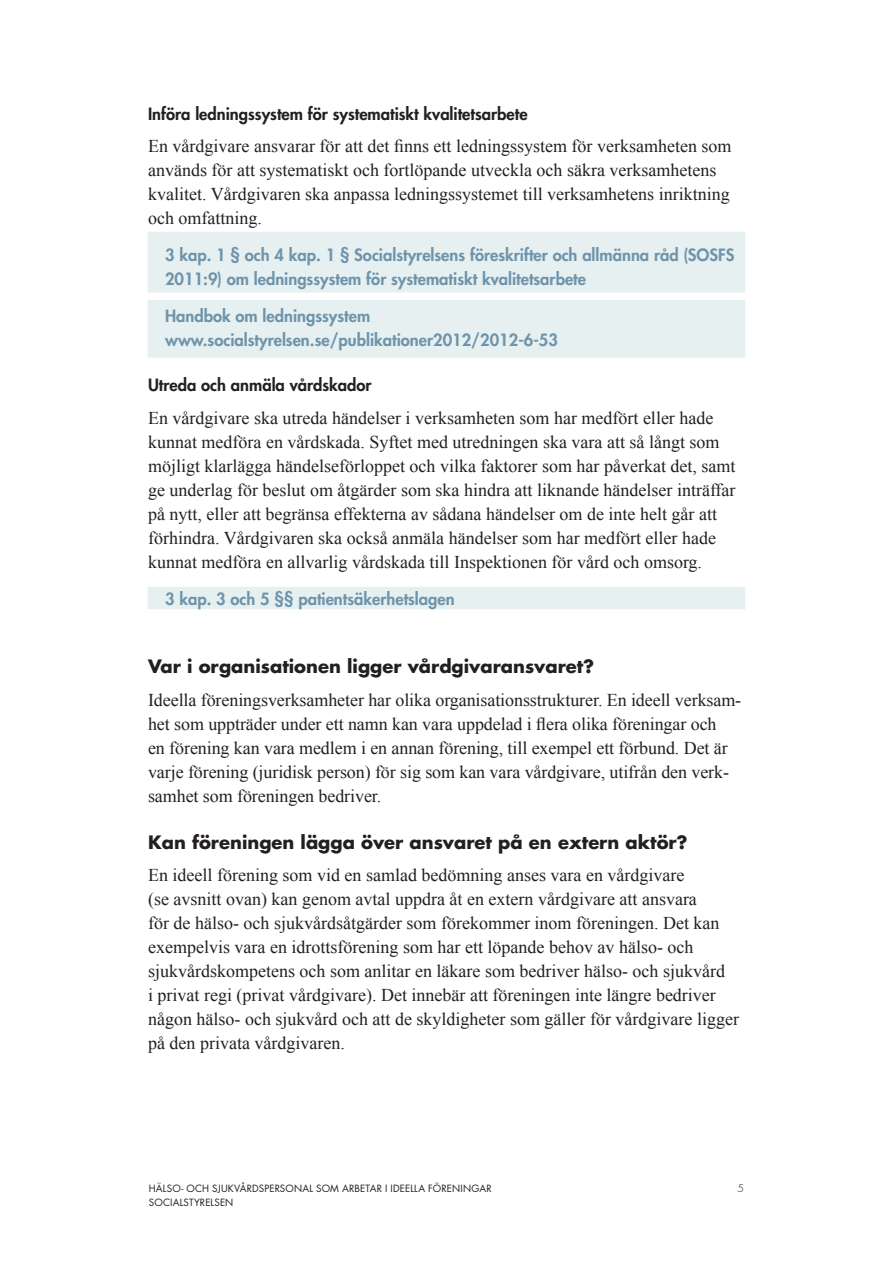
<style>
.page{position:relative;width:893px;height:1263px;background:#fff}
.page>*{position:absolute;margin:0;border:0;box-sizing:border-box;transform-origin:0 0}
.brödtext{font:18px/24px "Times New Roman";color:#231f20}
.rubrik_2{font:700 18px "Futura Std";color:#231f20}
.PARAGRAF{font:800 16.5px/24px "Futura Std";color:#6e94ab}
.rubrik_3{font:800 16.5px "Futura Std";color:#231f20}
.t1{font:300 10.5px "Futura Std";color:#231f20}
.t2{font:9.75px "Futura Std";letter-spacing:.02em;color:#231f20}
</style>
<div class="page">
<div style="left:148px;top:300px;width:597px;height:58px;background:#e7f0f1"></div>
<div style="left:148px;top:232px;width:597px;height:61px;background:#e7f0f1"></div>
<div style="left:148px;top:587px;width:597px;height:22px;background:#e7f0f1"></div>
<p class="rubrik_3" style="left:148px;top:103px;width:381px">Införa ledningssystem för systematiskt kvalitetsarbete</p>
<p class="brödtext" style="left:148px;top:134px;width:585px">En vårdgivare ansvarar för att det finns ett ledningssystem för verksamheten som används för att systematiskt och fortlöpande utveckla och säkra verksamhetens kvalitet. Vårdgivaren ska anpassa ledningssystemet till verksamhetens inriktning och omfattning.</p>
<p class="PARAGRAF" style="left:165px;top:243px;width:571px">3 kap. 1 § och 4 kap. 1 § Socialstyrelsens föreskrifter och allmänna råd (SOSFS<br>2011:9) om ledningssystem för systematiskt kvalitetsarbete</p>
<p class="PARAGRAF" style="left:165px;top:304px;width:394px">Handbok om ledningssystem www.socialstyrelsen.se/publikationer2012/2012-6-53</p>
<p class="rubrik_3" style="left:148px;top:375px;width:225px">Utreda och anmäla vårdskador</p>
<p class="brödtext" style="left:148px;top:405px;width:589px">En vårdgivare ska utreda händelser i verksamheten som har medfört eller hade kunnat medföra en vårdskada. Syftet med utredningen ska vara att så långt som möjligt klarlägga händelseförloppet och vilka faktorer som har påverkat det, samt ge underlag för beslut om åtgärder som ska hindra att liknande händelser inträffar på nytt, eller att begränsa effekterna av sådana händelser om de inte helt går att förhindra. Vårdgivaren ska också anmäla händelser som har medfört eller hade kunnat medföra en allvarlig vårdskada till Inspektionen för vård och omsorg.</p>
<p class="PARAGRAF" style="left:165px;top:586px;width:291px">3 kap. 3 och 5 §§ patientsäkerhetslagen</p>
<p class="rubrik_2" style="left:148px;top:654px;width:448px">Var i organisationen ligger vårdgivaransvaret?</p>
<p class="brödtext" style="left:148px;top:687px;width:595px">Ideella föreningsverksamheter har olika organisationsstrukturer. En ideell verksam&shy;het som uppträder under ett namn kan vara uppdelad i flera olika föreningar och<br>en förening kan vara medlem i en annan förening, till exempel ett förbund. Det är varje förening (juridisk person) för sig som kan vara vårdgivare, utifrån den verk&shy;samhet som föreningen bedriver.</p>
<p class="rubrik_2" style="left:148px;top:830px;width:541px">Kan föreningen lägga över ansvaret på en extern aktör?</p>
<p class="brödtext" style="left:148px;top:863px;width:592px">En ideell förening som vid en samlad bedömning anses vara en vårdgivare<br>(se avsnitt ovan) kan genom avtal uppdra åt en extern vårdgivare att ansvara<br>för de hälso- och sjukvårdsåtgärder som förekommer inom föreningen. Det kan exempelvis vara en idrottsförening som har ett löpande behov av hälso- och sjukvårdskompetens och som anlitar en läkare som bedriver hälso- och sjukvård<br>i privat regi (privat vårdgivare). Det innebär att föreningen inte längre bedriver någon hälso- och sjukvård och att de skyldigheter som gäller för vårdgivare ligger på den privata vårdgivaren.</p>
<p class="t2" style="left:149px;top:1182px;width:344px">HÄLSO- OCH SJUKVÅRDSPERSONAL SOM ARBETAR I IDEELLA FÖRENINGAR</p>
<p class="t1" style="left:738px;top:1182px;width:8px">5</p>
<p class="t2" style="left:149px;top:1196px;width:86px">SOCIALSTYRELSEN</p>
</div>
